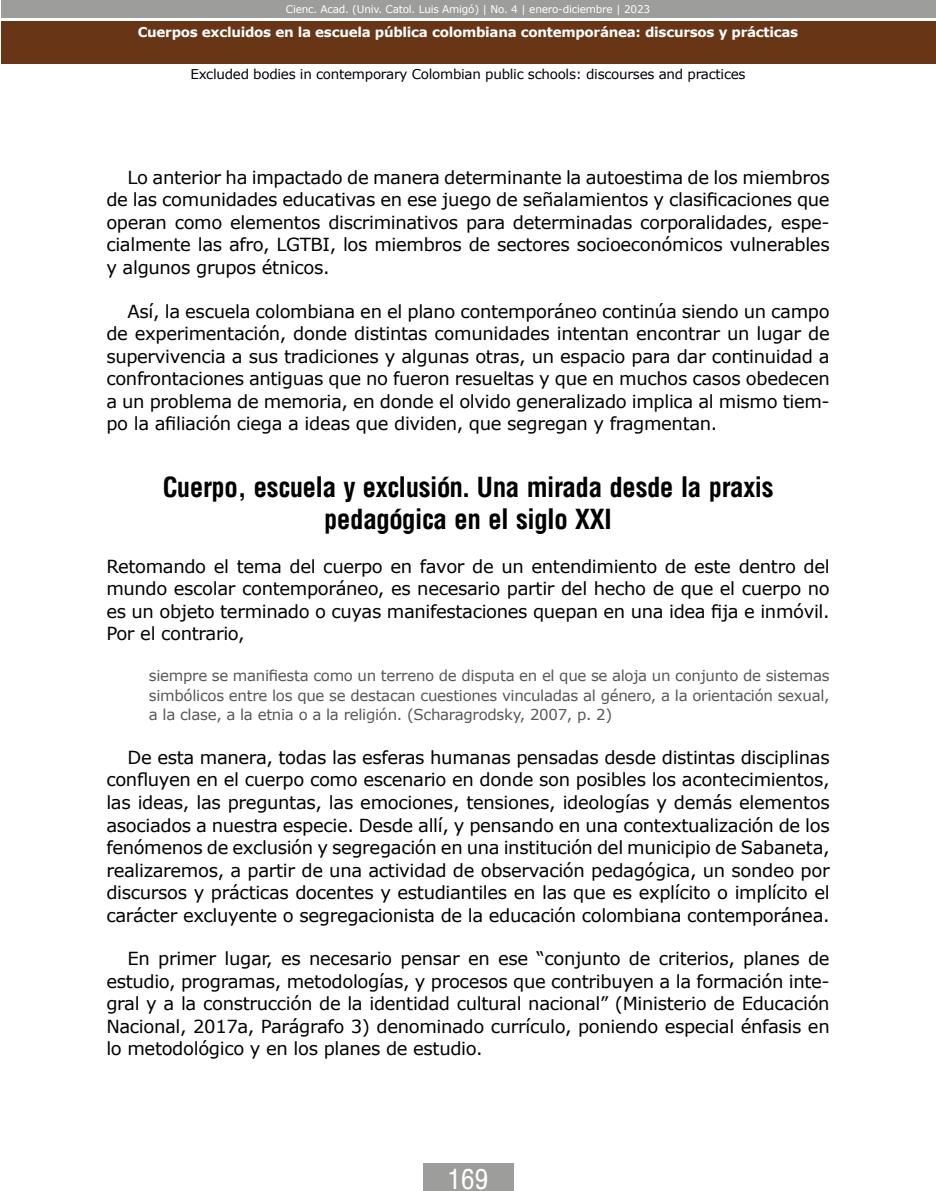
<style>
.page{position:relative;width:936px;height:1191px;background:#fff}
.page>*{position:absolute;margin:0;border:0;box-sizing:border-box;transform-origin:0 0}
.t1{font:700 condensed 27px/32.4px "Arena";letter-spacing:-.02em;color:#000;text-align:center}
.t2{font:27px "Arena Condensed";color:#fff}
.t3{font:18px/22.5px "Verdana";letter-spacing:-.02em;color:#000;text-align:justify}
.t4{font:15px/19.5px "Verdana";letter-spacing:-.02em;color:#575756;text-align:justify}
.t5{font:700 13.5px "Verdana";letter-spacing:-.02em;color:#fff}
.t6{font:13.5px "Verdana";letter-spacing:-.02em;color:#000}
.t7{font:10.5px "Verdana";letter-spacing:-.02em;color:#fff}
</style>
<div class="page">
<div style="left:1px;top:21px;width:934px;height:43px;background:#683516"></div>
<div style="left:1px;top:0;width:934px;height:18px;background:#9d9d9c"></div>
<div style="left:423px;top:1163px;width:90px;height:28px;background:#9d9d9c"></div>
<p class="t7" style="left:286px;top:2px;width:366px">Cienc. Acad. (Univ. Catol. Luis Amigó) | No. 4 | enero-diciembre | 2023</p>
<p class="t5" style="left:138px;top:22px;width:662px">Cuerpos excluidos en la escuela pública colombiana contemporánea: discursos y prácticas</p>
<p class="t6" style="left:190px;top:65px;width:556px">Excluded bodies in contemporary Colombian public schools: discourses and practices</p>
<p class="t3" style="left:106px;top:166px;width:724px;text-indent:21px">Lo anterior ha impactado de manera determinante la autoestima de los miembros de las comunidades educativas en ese juego de señalamientos y clasificaciones que operan como elementos discriminativos para determinadas corporalidades, espe&shy;cialmente las afro, LGTBI, los miembros de sectores socioeconómicos vulnerables y algunos grupos étnicos.</p>
<p class="t3" style="left:106px;top:300px;width:724px;text-indent:21px">Así, la escuela colombiana en el plano contemporáneo continúa siendo un campo de experimentación, donde distintas comunidades intentan encontrar un lugar de supervivencia a sus tradiciones y algunas otras, un espacio para dar continuidad a confrontaciones antiguas que no fueron resueltas y que en muchos casos obedecen a un problema de memoria, en donde el olvido generalizado implica al mismo tiem&shy;po la afiliación ciega a ideas que dividen, que segregan y fragmentan.</p>
<h1 class="t1" style="left:162px;top:470px;width:612px">Cuerpo, escuela y exclusión. Una mirada desde la praxis pedagógica en el siglo XXI</h1>
<p class="t3" style="left:106px;top:555px;width:724px">Retomando el tema del cuerpo en favor de un entendimiento de este dentro del mundo escolar contemporáneo, es necesario partir del hecho de que el cuerpo no es un objeto terminado o cuyas manifestaciones quepan en una idea fija e inmóvil.<br>Por el contrario,</p>
<p class="t4" style="left:149px;top:666px;width:682px">siempre se manifiesta como un terreno de disputa en el que se aloja un conjunto de sistemas simbólicos entre los que se destacan cuestiones vinculadas al género, a la orientación sexual, a la clase, a la etnia o a la religión. (Scharagrodsky, 2007, p. 2)</p>
<p class="t3" style="left:106px;top:746px;width:724px;text-indent:21px">De esta manera, todas las esferas humanas pensadas desde distintas disciplinas confluyen en el cuerpo como escenario en donde son posibles los acontecimientos, las ideas, las preguntas, las emociones, tensiones, ideologías y demás elementos asociados a nuestra especie. Desde allí, y pensando en una contextualización de los fenómenos de exclusión y segregación en una institución del municipio de Sabaneta, realizaremos, a partir de una actividad de observación pedagógica, un sondeo por discursos y prácticas docentes y estudiantiles en las que es explícito o implícito el carácter excluyente o segregacionista de la educación colombiana contemporánea.</p>
<p class="t3" style="left:106px;top:947px;width:724px;text-indent:21px">En primer lugar, es necesario pensar en ese “conjunto de criterios, planes de estudio, programas, metodologías, y procesos que contribuyen a la formación inte&shy;gral y a la construcción de la identidad cultural nacional” (Ministerio de Educación Nacional, 2017a, Parágrafo 3) denominado currículo, poniendo especial énfasis en lo metodológico y en los planes de estudio.</p>
<h1 class="t2" style="left:447px;top:1163px;width:42px">169</h1>
</div>
